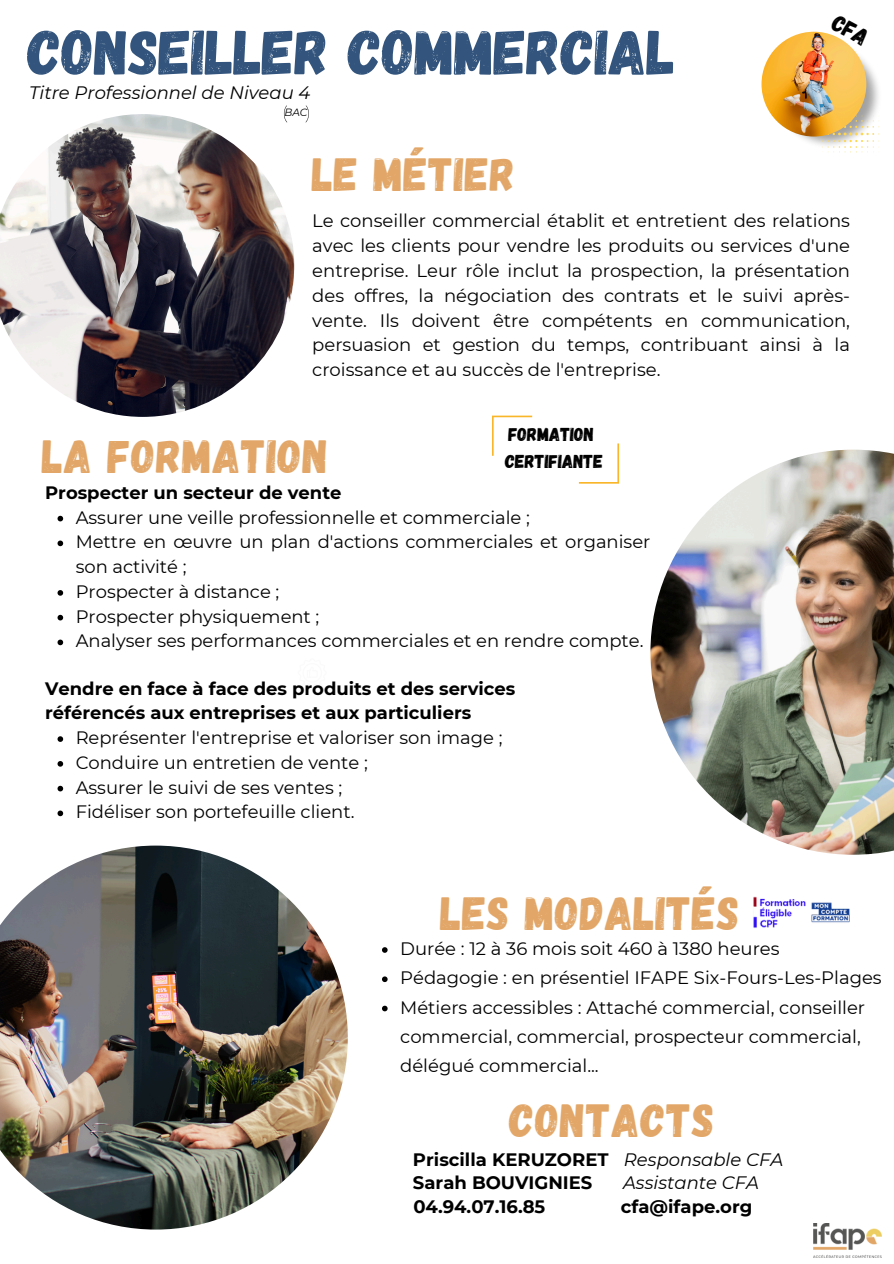
<style>
.page{position:relative;width:894px;height:1264px;background:#fff}
.page>*{position:absolute;margin:0;border:0;box-sizing:border-box;transform-origin:0 0}
.t1{font:63px "Gagalin";color:#33557d}
.t2{font:46.5px "Gagalin";letter-spacing:.02em;color:#e2a768}
.t3{font:18.6px/26.1px "Gagalin";color:#000}
.t4{font:18px/24.8px "Montserrat";color:#000}
.t5{font:700 18px/24.8px "Montserrat";color:#000}
.t6{font:italic 18px "Montserrat";color:#000}
.t7{font:italic 10.5px "Montserrat";color:#000}
.s1{font-weight:400;font-style:italic}
</style>
<div class="page">
<img style="left:0;top:114px;width:294px;height:303px">
<img style="left:0;top:845px;width:348px;height:384px">
<img style="left:780px;top:42px;width:100px;height:102px">
<svg style="left:816px;top:116px;width:63px;height:37px"></svg>
<img style="left:761px;top:32px;width:105px;height:104px;border-radius:50%">
<svg style="left:57px;top:516px;width:6px;height:5px"></svg>
<svg style="left:57px;top:540px;width:6px;height:6px"></svg>
<svg style="left:57px;top:590px;width:6px;height:5px"></svg>
<svg style="left:57px;top:615px;width:6px;height:5px"></svg>
<svg style="left:57px;top:639px;width:6px;height:6px"></svg>
<img style="left:650px;top:449px;width:243px;height:405px">
<svg style="left:57px;top:736px;width:6px;height:6px"></svg>
<svg style="left:57px;top:761px;width:6px;height:5px"></svg>
<svg style="left:57px;top:785px;width:6px;height:6px"></svg>
<svg style="left:57px;top:810px;width:6px;height:6px"></svg>
<svg style="left:283px;top:105px;width:4px;height:17px"></svg>
<svg style="left:305px;top:105px;width:4px;height:17px"></svg>
<svg style="left:382px;top:947px;width:5px;height:5px"></svg>
<svg style="left:382px;top:976px;width:5px;height:6px"></svg>
<svg style="left:382px;top:1005px;width:5px;height:6px"></svg>
<svg style="left:578px;top:443px;width:42px;height:41px"></svg>
<svg style="left:492px;top:415px;width:40px;height:41px"></svg>
<img style="left:753px;top:896px;width:97px;height:32px">
<img style="left:813px;top:1223px;width:68px;height:34px">
<svg style="left:829px;top:34px;width:40px;height:12px"></svg>
<h5 class="t1" style="left:28px;top:11px;width:649px">CONSEILLER COMMERCIAL</h5>
<p class="t6" style="left:29px;top:82px;width:283px">Titre Professionnel de Niveau 4</p>
<h5 class="t7" style="left:284px;top:106px;width:24px">BAC</h5>
<h6 class="t2" style="left:312px;top:144px;width:204px">LE MÉTIER</h6>
<p class="t4" style="left:312px;top:209px;width:539px;text-align:justify">Le conseiller commercial établit et entretient des relations avec les clients pour vendre les produits ou services d'une entreprise. Leur rôle inclut la prospection, la présentation des offres, la négociation des contrats et le suivi après&shy;vente. Ils doivent être compétents en communication, persuasion et gestion du temps, contribuant ainsi à la croissance et au succès de l'entreprise.</p>
<p class="t2" style="left:42px;top:426px;width:287px">LA FORMATION</p>
<p class="t3" style="left:505px;top:421px;width:99px">FORMATION<br>CERTIFIANTE</p>
<p class="t5" style="left:45px;top:480px;width:298px">Prospecter un secteur de vente</p>
<h6 class="t4" style="left:76px;top:505px;width:455px">Assurer une veille professionnelle et commerciale ;</h6>
<p class="t4" style="left:76px;top:529px;width:576px">Mettre en œuvre un plan d'actions commerciales et organiser son activité ;</p>
<p class="t4" style="left:76px;top:579px;width:205px">Prospecter à distance ;</p>
<p class="t4" style="left:76px;top:604px;width:245px">Prospecter physiquement ;</p>
<p class="t4" style="left:76px;top:628px;width:569px">Analyser ses performances commerciales et en rendre compte.</p>
<p class="t5" style="left:45px;top:675px;width:471px">Vendre en face à face des produits et des services référencés aux entreprises et aux particuliers</p>
<p class="t4" style="left:76px;top:725px;width:428px">Représenter l'entreprise et valoriser son image ;</p>
<p class="t4" style="left:76px;top:750px;width:293px">Conduire un entretien de vente ;</p>
<p class="t4" style="left:76px;top:774px;width:268px">Assurer le suivi de ses ventes ;</p>
<p class="t4" style="left:76px;top:799px;width:280px">Fidéliser son portefeuille client.</p>
<p class="t2" style="left:440px;top:883px;width:300px">LES MODALITÉS</p>
<p class="t4" style="left:400px;top:936px;width:381px">Durée : 12 à 36 mois soit 460 à 1380 heures</p>
<p class="t4" style="left:400px;top:965px;width:483px">Pédagogie : en présentiel IFAPE Six-Fours-Les-Plages</p>
<p class="t4" style="left:400px;top:992px;width:466px;line-height:29.2px">Métiers accessibles : Attaché commercial, conseiller commercial, commercial, prospecteur commercial, délégué commercial...</p>
<p class="t2" style="left:509px;top:1089px;width:206px">CONTACTS</p>
<p class="t5" style="left:413px;top:1147px;width:372px">Priscilla KERUZORET <span class="s1">Responsable CFA</span></p>
<p class="t5" style="left:413px;top:1169px;width:181px">Sarah BOUVIGNIES</p>
<p class="t6" style="left:623px;top:1171px;width:137px">Assistante CFA</p>
<h3 class="t5" style="left:413px;top:1194px;width:133px">04.94.07.16.85</h3>
<h6 class="t5" style="left:620px;top:1194px;width:133px">cfa@ifape.org</h6>
</div>
